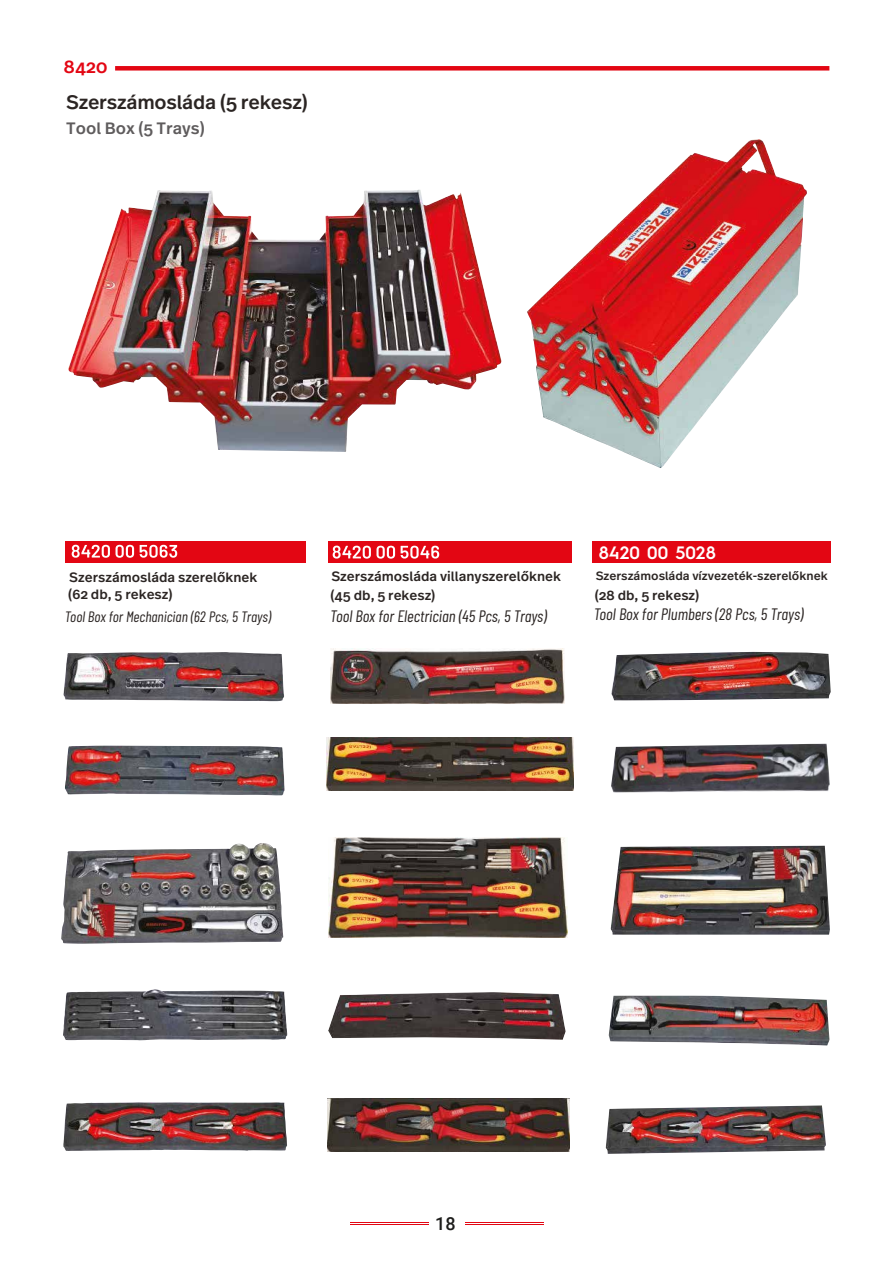
<style>
.page{position:relative;width:893px;height:1263px;background:#fff}
.page>*{position:absolute;margin:0;border:0;box-sizing:border-box;transform-origin:0 0}
.t1{font:500 19.5px "Real Text Pro";letter-spacing:-.01em;color:#2b2523}
.t2{font:600 18px "Hurme Geometric Sans 1";color:#fff}
.t3{font:500 18px "Real Text Pro";color:#e30613}
.t4{font:500 18px "Roboto";color:#1d1d1b}
.t5{font:italic 16.5px "Barlow Condensed";color:#2b2523}
.t6{font:500 16.5px "Real Text Pro";color:#5f5c5d}
.t7{font:italic 15px "Barlow Condensed";color:#2b2523}
.t8{font:500 13.5px "Real Text Pro";color:#2b2523}
.t9{font:500 12px "Real Text Pro";color:#2b2523}
</style>
<div class="page">
<img style="left:68px;top:190px;width:434px;height:262px">
<img style="left:527px;top:139px;width:280px;height:329px">
<img style="left:63px;top:652px;width:221px;height:49px">
<img style="left:65px;top:746px;width:220px;height:50px">
<img style="left:61px;top:843px;width:222px;height:101px">
<img style="left:63px;top:989px;width:224px;height:51px">
<img style="left:63px;top:1102px;width:224px;height:49px">
<img style="left:331px;top:649px;width:233px;height:55px">
<img style="left:327px;top:738px;width:246px;height:53px">
<img style="left:329px;top:837px;width:239px;height:101px">
<img style="left:328px;top:992px;width:238px;height:48px">
<img style="left:328px;top:1099px;width:241px;height:52px">
<img style="left:611px;top:652px;width:220px;height:48px">
<img style="left:611px;top:744px;width:219px;height:48px">
<img style="left:611px;top:846px;width:219px;height:89px">
<img style="left:609px;top:996px;width:220px;height:49px">
<img style="left:606px;top:1105px;width:220px;height:49px">
<div style="left:65px;top:541px;width:241px;height:22px;background:#e30613"></div>
<svg style="left:72px;top:545px;width:105px;height:13px"></svg>
<div style="left:328px;top:541px;width:243px;height:22px;background:#e30613"></div>
<svg style="left:333px;top:546px;width:106px;height:13px"></svg>
<div style="left:592px;top:541px;width:239px;height:22px;background:#e30613"></div>
<div style="left:115px;top:66px;width:714px;height:5px;background:#e30613"></div>
<hr style="left:351px;top:1224px;width:78px;height:1px;background:#e30613">
<hr style="left:465px;top:1224px;width:78px;height:1px;background:#e30613">
<hr style="left:351px;top:1222px;width:78px;height:1px;background:#e30613">
<hr style="left:465px;top:1222px;width:78px;height:1px;background:#e30613">
<h2 class="t3" style="left:64px;top:54px;width:45px">8420</h2>
<h1 class="t1" style="left:66px;top:89px;width:243px">Szerszámosláda (5 rekesz)</h1>
<p class="t6" style="left:66px;top:117px;width:140px">Tool Box (5 Trays)</p>
<p class="t8" style="left:69px;top:568px;width:190px">Szerszámosláda szerelőknek</p>
<p class="t8" style="left:331px;top:567px;width:231px">Szerszámosláda villanyszerelőknek</p>
<p class="t8" style="left:68px;top:585px;width:106px">(62 db, 5 rekesz)</p>
<p class="t8" style="left:331px;top:586px;width:106px">(45 db, 5 rekesz)</p>
<h2 class="t2" style="left:599px;top:540px;width:119px">8420 00 5028</h2>
<p class="t9" style="left:596px;top:567px;width:234px">Szerszámosláda vízvezeték-szerelőknek</p>
<p class="t8" style="left:595px;top:585px;width:106px">(28 db, 5 rekesz)</p>
<p class="t7" style="left:65px;top:607px;width:208px">Tool Box for Mechanician (62 Pcs, 5 Trays)</p>
<p class="t5" style="left:330px;top:606px;width:218px">Tool Box for Electrician (45 Pcs, 5 Trays)</p>
<p class="t5" style="left:594px;top:604px;width:211px">Tool Box for Plumbers (28 Pcs, 5 Trays)</p>
<h2 class="t4" style="left:435px;top:1211px;width:22px">18</h2>
</div>
